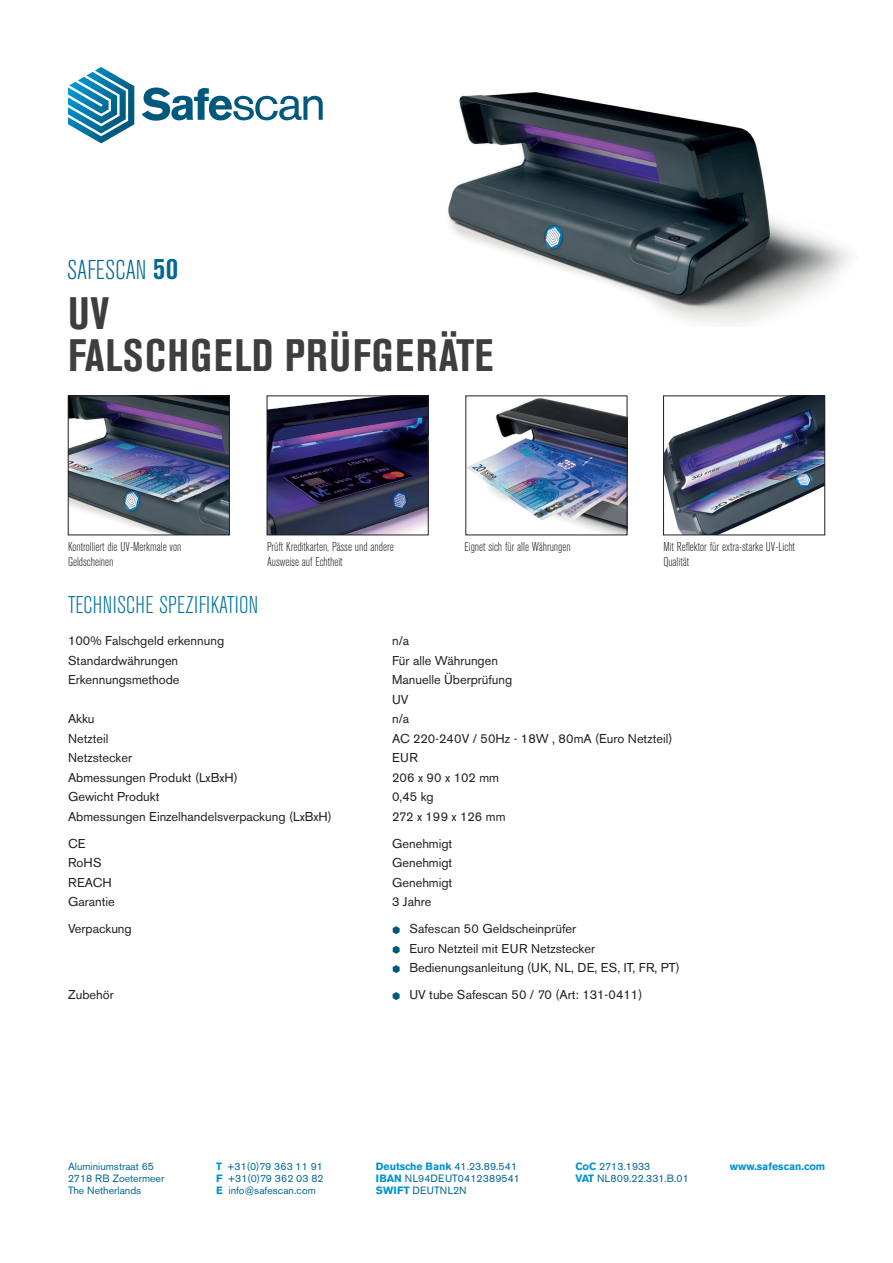
<style>
.page{position:relative;width:893px;height:1263px;background:#fff}
.page>*{position:absolute;margin:0;border:0;box-sizing:border-box;transform-origin:0 0}
.t1{font:700 condensed 45px/42px "Akzidenz Grotesk BE";letter-spacing:.03em;color:#3e3e3f}
.t2{font:300 condensed 27px "Akzidenz Grotesk BE";color:#006893}
.t3{font:300 condensed 24px "Akzidenz Grotesk BE";letter-spacing:.01em;color:#00729c}
.t4{font:12.75px/19.5px "Akzidenz Grotesk BE";color:#231f20}
.t5{font:300 condensed 12.75px/15.3px "Akzidenz Grotesk BE";color:#231f20}
.t6{font:10.5px/12px "Akzidenz Grotesk BE";color:#006893}
.t7{font:700 10.5px "Akzidenz Grotesk BE";color:#0093d0}
.s1{font-weight:700;font-size:30px}
.s2{font-weight:700;color:#0093d0}
</style>
<div class="page">
<img style="left:70px;top:398px;width:158px;height:135px">
<div style="left:68px;top:396px;width:162px;height:139px;border:1px solid #231f20"></div>
<img style="left:448px;top:92px;width:402px;height:233px">
<svg style="left:68px;top:67px;width:66px;height:76px"></svg>
<svg style="left:142px;top:88px;width:181px;height:33px"></svg>
<svg style="left:393px;top:926px;width:7px;height:8px"></svg>
<svg style="left:393px;top:946px;width:7px;height:8px"></svg>
<svg style="left:393px;top:965px;width:7px;height:8px"></svg>
<svg style="left:393px;top:992px;width:7px;height:8px"></svg>
<img style="left:269px;top:398px;width:157px;height:135px">
<div style="left:267px;top:396px;width:161px;height:139px;border:1px solid #231f20"></div>
<img style="left:468px;top:398px;width:157px;height:135px">
<img style="left:665px;top:398px;width:158px;height:135px">
<div style="left:663px;top:396px;width:162px;height:139px;border:1px solid #231f20"></div>
<h2 class="t2" style="left:67px;top:255px;width:112px">SAFESCAN <span class="s1">50</span></h2>
<h1 class="t1" style="left:68px;top:293px;width:427px">UV<br>FALSCHGELD PRÜFGERÄTE</h1>
<p class="t5" style="left:68px;top:539px;width:115px">Kontrolliert die UV-Merkmale von<br>Geldscheinen</p>
<p class="t5" style="left:465px;top:539px;width:108px">Eignet sich für alle Währungen</p>
<p class="t5" style="left:663px;top:539px;width:133px">Mit Reflektor für extra-starke UV-Licht<br>Qualität</p>
<p class="t5" style="left:267px;top:539px;width:128px">Prüft Kreditkarten, Pässe und andere<br>Ausweise auf Echtheit</p>
<h3 class="t3" style="left:68px;top:592px;width:192px">TECHNISCHE SPEZIFIKATION</h3>
<p class="t4" style="left:68px;top:631px;width:158px">100% Falschgeld erkennung</p>
<p class="t4" style="left:392px;top:631px;width:19px">n/a</p>
<p class="t4" style="left:68px;top:651px;width:112px">Standardwährungen</p>
<p class="t4" style="left:392px;top:651px;width:108px">Für alle Währungen</p>
<p class="t4" style="left:68px;top:670px;width:113px">Erkennungsmethode</p>
<p class="t4" style="left:392px;top:670px;width:122px">Manuelle Überprüfung<br>UV</p>
<p class="t4" style="left:68px;top:709px;width:28px">Akku</p>
<p class="t4" style="left:392px;top:709px;width:19px">n/a</p>
<p class="t4" style="left:68px;top:729px;width:42px">Netzteil</p>
<p class="t4" style="left:392px;top:729px;width:282px">AC 220-240V / 50Hz - 18W , 80mA (Euro Netzteil)</p>
<p class="t4" style="left:68px;top:748px;width:66px">Netzstecker</p>
<p class="t4" style="left:392px;top:748px;width:28px">EUR</p>
<p class="t4" style="left:68px;top:768px;width:171px">Abmessungen Produkt (LxBxH)</p>
<p class="t4" style="left:392px;top:768px;width:109px">206 x 90 x 102 mm</p>
<p class="t4" style="left:68px;top:787px;width:93px">Gewicht Produkt</p>
<p class="t4" style="left:392px;top:787px;width:43px">0,45 kg</p>
<p class="t4" style="left:68px;top:807px;width:265px">Abmessungen Einzelhandelsverpackung (LxBxH)</p>
<p class="t4" style="left:392px;top:807px;width:115px">272 x 199 x 126 mm</p>
<p class="t4" style="left:68px;top:834px;width:19px">CE</p>
<p class="t4" style="left:392px;top:834px;width:62px">Genehmigt</p>
<p class="t4" style="left:68px;top:853px;width:35px">RoHS</p>
<p class="t4" style="left:392px;top:853px;width:62px">Genehmigt</p>
<p class="t4" style="left:68px;top:873px;width:45px">REACH</p>
<p class="t4" style="left:392px;top:873px;width:62px">Genehmigt</p>
<p class="t4" style="left:68px;top:892px;width:48px">Garantie</p>
<p class="t4" style="left:392px;top:892px;width:41px">3 Jahre</p>
<p class="t4" style="left:68px;top:919px;width:65px">Verpackung</p>
<p class="t4" style="left:409px;top:919px;width:272px">Safescan 50 Geldscheinprüfer<br>Euro Netzteil mit EUR Netzstecker<br>Bedienungsanleitung (UK, NL, DE, ES, IT, FR, PT)</p>
<p class="t4" style="left:68px;top:985px;width:47px">Zubehör</p>
<p class="t4" style="left:409px;top:985px;width:234px">UV tube Safescan 50 / 70 (Art: 131-0411)</p>
<p class="t6" style="left:68px;top:1160px;width:98px">Aluminiumstraat 65<br>2718 RB Zoetermeer<br>The Netherlands</p>
<p class="t6" style="left:216px;top:1161px;width:109px;text-align:justify"><span class="s2">T</span> +31(0)79 363 11 91<br><span class="s2">F</span> +31(0)79 362 03 82<br><span class="s2">E</span> info@safescan.com</p>
<p class="t6" style="left:376px;top:1161px;width:146px"><span class="s2">Deutsche Bank</span> 41.23.89.541<br><span class="s2">IBAN</span> NL94DEUT0412389541<br><span class="s2">SWIFT</span> DEUTNL2N</p>
<p class="t6" style="left:575px;top:1161px;width:115px"><span class="s2">CoC</span> 2713.1933<br><span class="s2">VAT</span> NL809.22.331.B.01</p>
<p class="t7" style="left:730px;top:1160px;width:97px">www.safescan.com</p>
</div>
